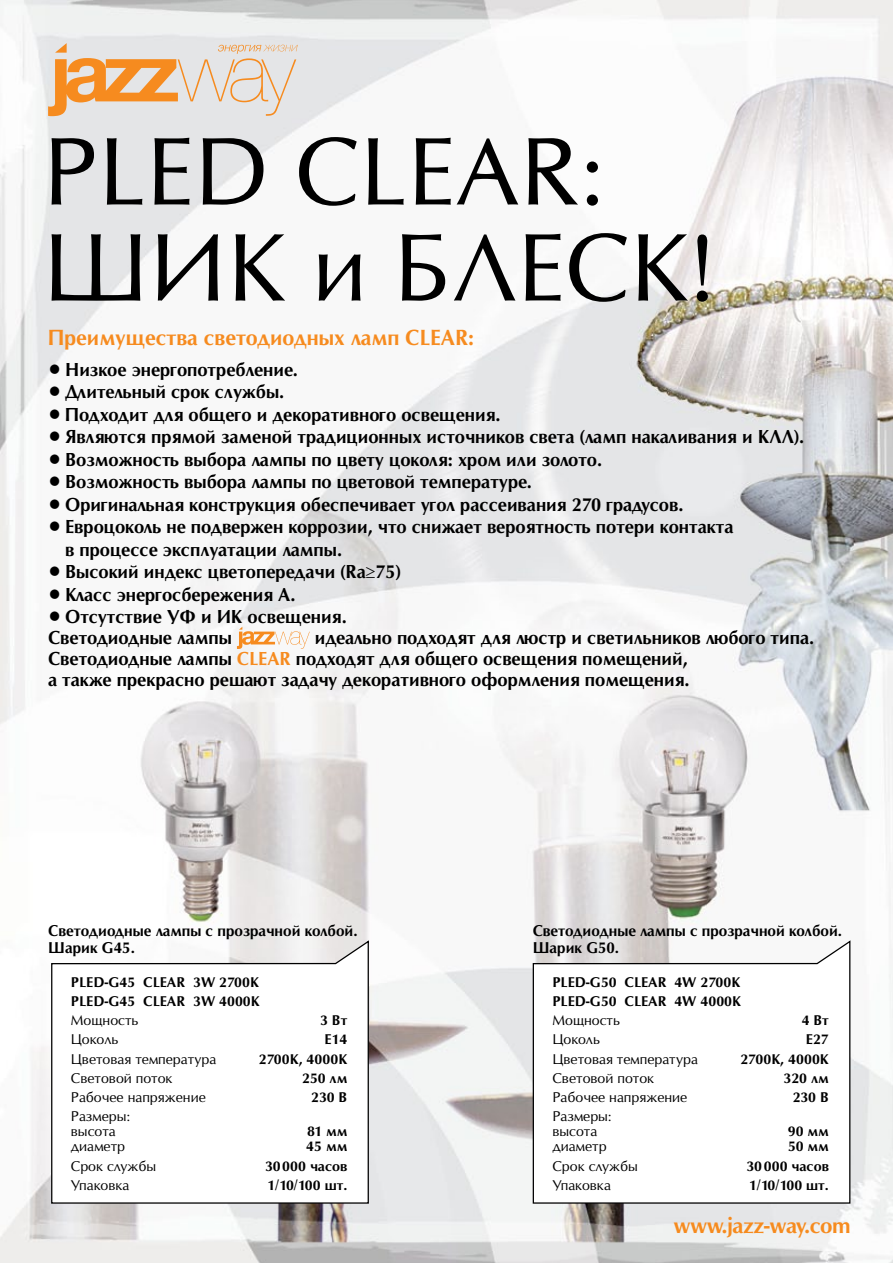
<style>
.page{position:relative;width:893px;height:1263px;background:#fff}
.page>*{position:absolute;margin:0;border:0;box-sizing:border-box;transform-origin:0 0}
.t1{font:91.5px/96px "Opium New C";color:#000}
.t2{font:700 21px "Opium New C";color:#f68b1f;scale:.96 1}
.t3{font:700 21px "Opium New C";letter-spacing:-.03em;color:#f68b1f}
.t4{font:700 18px/21px "Opium New C";color:#000;scale:.96 1}
.t5{font:700 15px/16.5px "Opium New C";color:#000;scale:.96 1}
.t6{font:13.5px/15px "Opium New C";color:#000}
.t7{font:700 13.5px/19.2px "Opium New C";color:#000}
.s1{color:#f68b1f}
</style>
<div class="page">
<img style="left:0;top:0;width:893px;height:1263px">
<svg style="left:48px;top:43px;width:250px;height:73px;background:#e8cdb3"></svg>
<svg style="left:532px;top:939px;width:319px;height:265px"></svg>
<svg style="left:50px;top:939px;width:319px;height:265px"></svg>
<svg style="left:237px;top:627px;width:73px;height:22px"></svg>
<h1 class="t1" style="left:43px;top:123px;width:674px">PLED CLEAR:<br>ШИК и БЛЕСК!</h1>
<p class="t2" style="left:48px;top:325px;width:445px">Преимущества светодиодных ламп CLEAR:</p>
<p class="t4" style="left:48px;top:359px;width:262px">• Низкое энергопотребление.</p>
<p class="t4" style="left:48px;top:381px;width:248px">• Длительный срок службы.</p>
<p class="t4" style="left:48px;top:404px;width:473px">• Подходит для общего и декоративного освещения.</p>
<p class="t4" style="left:48px;top:426px;width:789px">• Являются прямой заменой традиционных источников света (ламп накаливания и КЛЛ).</p>
<p class="t4" style="left:48px;top:449px;width:579px">• Возможность выбора лампы по цвету цоколя: хром или золото.</p>
<p class="t4" style="left:48px;top:471px;width:505px">• Возможность выбора лампы по цветовой температуре.</p>
<p class="t4" style="left:48px;top:494px;width:663px">• Оригинальная конструкция обеспечивает угол рассеивания 270 градусов.</p>
<p class="t4" style="left:65px;top:516px;width:698px;line-height:22.5px;text-indent:-17px">• Евроцоколь не подвержен коррозии, что снижает вероятность потери контакта в процессе эксплуатации лампы.</p>
<p class="t4" style="left:48px;top:561px;width:369px">• Высокий индекс цветопередачи (Ra≥75)</p>
<p class="t4" style="left:48px;top:584px;width:259px">• Класс энергосбережения А.</p>
<p class="t4" style="left:48px;top:606px;width:313px">• Отсутствие УФ и ИК освещения.<br>Светодиодные лампы</p>
<p class="t4" style="left:48px;top:627px;width:800px;text-indent:267px">идеально подходят для люстр и светильников любого типа.<br>Светодиодные лампы <span class="s1">CLEAR</span> подходят для общего освещения помещений,<br>а также прекрасно решают задачу декоративного оформления помещения.</p>
<p class="t5" style="left:48px;top:923px;width:324px">Светодиодные лампы с прозрачной колбой.<br>Шарик G45.</p>
<p class="t7" style="left:71px;top:972px;width:190px">PLED-G45 CLEAR 3W 2700K<br>PLED-G45 CLEAR 3W 4000K</p>
<p class="t6" style="left:71px;top:1013px;width:69px">Мощность</p>
<p class="t7" style="left:320px;top:1011px;width:29px">3 Вт</p>
<p class="t6" style="left:71px;top:1032px;width:49px">Цоколь</p>
<p class="t7" style="left:324px;top:1030px;width:24px">Е14</p>
<p class="t6" style="left:71px;top:1051px;width:147px">Цветовая температура</p>
<p class="t7" style="left:259px;top:1049px;width:90px">2700К, 4000К</p>
<p class="t6" style="left:71px;top:1070px;width:103px">Световой поток</p>
<p class="t7" style="left:302px;top:1068px;width:47px">250 лм</p>
<p class="t6" style="left:71px;top:1090px;width:136px">Рабочее напряжение</p>
<p class="t7" style="left:311px;top:1088px;width:38px">230 В</p>
<p class="t6" style="left:71px;top:1109px;width:61px">Размеры: высота</p>
<p class="t7" style="left:307px;top:1122px;width:42px">81 мм</p>
<p class="t6" style="left:71px;top:1139px;width:56px">диаметр</p>
<p class="t7" style="left:306px;top:1137px;width:43px">45 мм</p>
<p class="t6" style="left:71px;top:1158px;width:87px">Срок службы</p>
<p class="t7" style="left:265px;top:1156px;width:84px">30000 часов</p>
<p class="t6" style="left:71px;top:1177px;width:60px">Упаковка</p>
<p class="t7" style="left:267px;top:1175px;width:82px">1/10/100 шт.</p>
<p class="t5" style="left:533px;top:923px;width:324px">Светодиодные лампы с прозрачной колбой.<br>Шарик G50.</p>
<p class="t7" style="left:552px;top:972px;width:190px">PLED-G50 CLEAR 4W 2700K<br>PLED-G50 CLEAR 4W 4000K</p>
<p class="t6" style="left:552px;top:1013px;width:69px">Мощность</p>
<p class="t7" style="left:802px;top:1011px;width:29px">4 Вт</p>
<p class="t6" style="left:552px;top:1032px;width:49px">Цоколь</p>
<p class="t7" style="left:806px;top:1030px;width:24px">Е27</p>
<p class="t6" style="left:552px;top:1051px;width:147px">Цветовая температура</p>
<p class="t7" style="left:740px;top:1049px;width:90px">2700К, 4000К</p>
<p class="t6" style="left:552px;top:1070px;width:103px">Световой поток</p>
<p class="t7" style="left:784px;top:1068px;width:47px">320 лм</p>
<p class="t6" style="left:552px;top:1090px;width:136px">Рабочее напряжение</p>
<p class="t7" style="left:793px;top:1088px;width:38px">230 В</p>
<p class="t6" style="left:552px;top:1109px;width:61px">Размеры: высота</p>
<p class="t7" style="left:788px;top:1122px;width:43px">90 мм</p>
<p class="t6" style="left:552px;top:1139px;width:56px">диаметр</p>
<p class="t7" style="left:788px;top:1137px;width:42px">50 мм</p>
<p class="t6" style="left:552px;top:1158px;width:87px">Срок службы</p>
<p class="t7" style="left:747px;top:1156px;width:84px">30000 часов</p>
<p class="t6" style="left:552px;top:1177px;width:60px">Упаковка</p>
<p class="t7" style="left:749px;top:1175px;width:82px">1/10/100 шт.</p>
<p class="t3" style="left:673px;top:1212px;width:178px">www.jazz-way.com</p>
</div>
